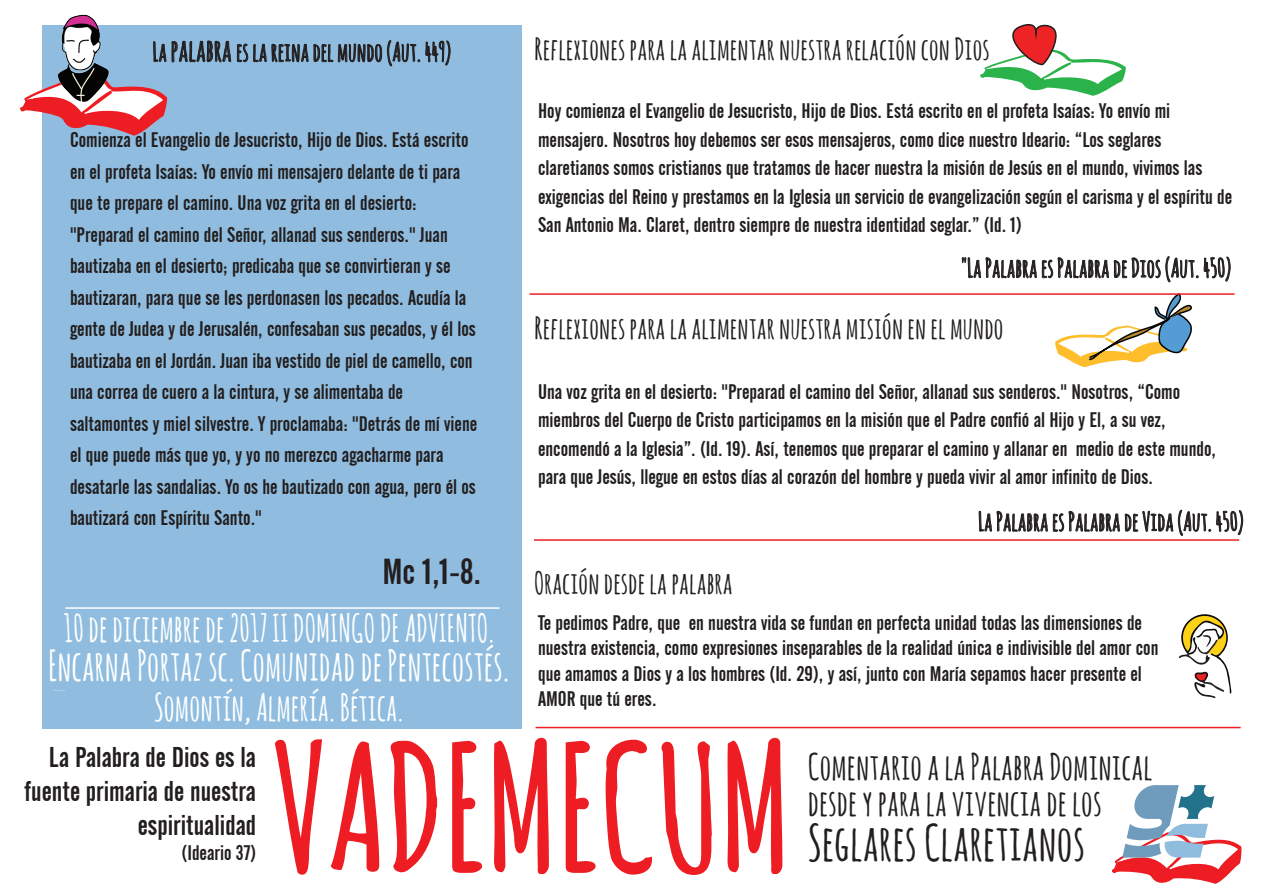
<style>
.page{position:relative;width:1263px;height:893px;background:#fff}
.page>*{position:absolute;margin:0;border:0;box-sizing:border-box;transform-origin:0 0}
.t1{font:700 171px "Amatic SC";color:#ee1d23}
.t2{font:700 49.5px "Amatic SC";color:#231f20}
.t3{font:700 42px "Amatic SC";color:#fff;scale:.9 1}
.t4{font:700 37.5px "Amatic SC";color:#fff;scale:.9 1}
.t5{font:700 36px/36px "Amatic SC";color:#231f20}
.t6{font:36px "Alternate Gothic No 2 BT";color:#231f20}
.t7{font:700 30px "Amatic SC";color:#231f20}
.t8{font:28.5px/34.2px "Alternate Gothic No 2 BT";color:#231f20;text-align:right}
.t9{font:700 25.5px "Amatic SC";color:#231f20}
.t10{font:21px/31.5px "Alternate Gothic No 2 BT";color:#231f20}
.s1{font-size:30px}
</style>
<div class="page">
<svg style="left:275px;top:739px;width:48px;height:136px"></svg>
<svg style="left:330px;top:741px;width:50px;height:131px"></svg>
<svg style="left:390px;top:740px;width:48px;height:133px"></svg>
<svg style="left:452px;top:740px;width:31px;height:133px"></svg>
<svg style="left:494px;top:737px;width:55px;height:137px"></svg>
<svg style="left:565px;top:740px;width:31px;height:133px"></svg>
<svg style="left:605px;top:739px;width:47px;height:136px"></svg>
<svg style="left:661px;top:741px;width:51px;height:134px"></svg>
<svg style="left:727px;top:737px;width:56px;height:137px"></svg>
<div style="left:42px;top:26px;width:479px;height:703px;background:#90bddf"></div>
<svg style="left:20px;top:40px;width:211px;height:96px"></svg>
<svg style="left:237px;top:40px;width:214px;height:27px"></svg>
<svg style="left:978px;top:509px;width:265px;height:32px"></svg>
<hr style="left:534px;top:539px;width:705px;height:2px;background:#ee1d23">
<hr style="left:536px;top:727px;width:704px;height:1px;background:#ee1d23">
<svg style="left:961px;top:256px;width:270px;height:112px"></svg>
<svg style="left:980px;top:24px;width:146px;height:72px"></svg>
<hr style="left:65px;top:607px;width:434px;height:2px;background:#fff">
<svg style="left:1112px;top:785px;width:130px;height:99px"></svg>
<img style="left:53px;top:14px;width:62px;height:92px">
<svg style="left:1178px;top:614px;width:54px;height:84px"></svg>
<hr style="left:530px;top:293px;width:704px;height:2px;background:#ee1d23">
<p class="t9" style="left:152px;top:34px;width:300px">La <span class="s1">palabra</span> es la reina del mundo (Aut. 449)</p>
<p class="t10" style="left:70px;top:125px;width:409px">Comienza el Evangelio de Jesucristo, Hijo de Dios. Está escrito en el profeta Isaías: Yo envío mi mensajero delante de ti para que te prepare el camino. Una voz grita en el desierto: "Preparad el camino del Señor, allanad sus senderos." Juan bautizaba en el desierto; predicaba que se convirtieran y se bautizaran, para que se les perdonasen los pecados. Acudía la gente de Judea y de Jerusalén, confesaban sus pecados, y él los bautizaba en el Jordán. Juan iba vestido de piel de camello, con una correa de cuero a la cintura, y se alimentaba de saltamontes y miel silvestre. Y proclamaba: "Detrás de mí viene el que puede más que yo, y yo no merezco agacharme para desatarle las sandalias. Yo os he bautizado con agua, pero él os bautizará con Espíritu Santo."</p>
<h3 class="t6" style="left:382px;top:552px;width:100px">Mc 1,1-8.</h3>
<h3 class="t4" style="left:63px;top:601px;width:481px">10 de diciembre de 2017 II DOMINGO DE ADVIENTO.</h3>
<h3 class="t3" style="left:48px;top:636px;width:514px">Encarna Portaz sc. Comunidad de Pentecostés.</h3>
<h3 class="t4" style="left:154px;top:680px;width:278px">Somontín, Almería. Bética.</h3>
<h3 class="t7" style="left:534px;top:28px;width:457px">Reflexiones para la alimentar nuestra relación con Dios</h3>
<p class="t10" style="left:538px;top:97px;width:696px;line-height:28.5px">Hoy comienza el Evangelio de Jesucristo, Hijo de Dios. Está escrito en el profeta Isaías: Yo envío mi mensajero. Nosotros hoy debemos ser esos mensajeros, como dice nuestro Ideario: “Los seglares claretianos somos cristianos que tratamos de hacer nuestra la misión de Jesús en el mundo, vivimos las exigencias del Reino y prestamos en la Iglesia un servicio de evangelización según el carisma y el espíritu de San Antonio Ma. Claret, dentro siempre de nuestra identidad seglar.” (Id. 1)</p>
<p class="t9" style="left:961px;top:250px;width:272px">"La Palabra es Palabra de Dios (Aut. 450)</p>
<h3 class="t7" style="left:534px;top:307px;width:471px">Reflexiones para la alimentar nuestra misión en el mundo</h3>
<p class="t10" style="left:538px;top:378px;width:679px;line-height:28.5px">Una voz grita en el desierto: "Preparad el camino del Señor, allanad sus senderos." Nosotros, “Como miembros del Cuerpo de Cristo participamos en la misión que el Padre confió al Hijo y El, a su vez, encomendó a la Iglesia”. (Id. 19). Así, tenemos que preparar el camino y allanar en medio de este mundo, para que Jesús, llegue en estos días al corazón del hombre y pueda vivir al amor infinito de Dios.</p>
<h3 class="t7" style="left:534px;top:562px;width:200px">Oración desde la palabra</h3>
<p class="t9" style="left:978px;top:503px;width:267px">La Palabra es Palabra de Vida (Aut. 450)</p>
<p class="t10" style="left:538px;top:610px;width:622px;line-height:25.5px">Te pedimos Padre, que en nuestra vida se fundan en perfecta unidad todas las dimensiones de nuestra existencia, como expresiones inseparables de la realidad única e indivisible del amor con que amamos a Dios y a los hombres (Id. 29), y así, junto con María sepamos hacer presente el AMOR que tú eres.</p>
<h3 class="t8" style="left:25px;top:740px;width:233px">La Palabra de Dios es la fuente primaria de nuestra espiritualidad</h3>
<p class="t10" style="left:182px;top:837px;width:76px">(Ideario 37)</p>
<h1 class="t1" style="left:271px;top:686px;width:521px">VADEMECUM</h1>
<h3 class="t5" style="left:808px;top:748px;width:346px">Comentario a la Palabra Dominical desde y para la vivencia de los</h3>
<h2 class="t2" style="left:808px;top:808px;width:279px">Seglares Claretianos</h2>
</div>
